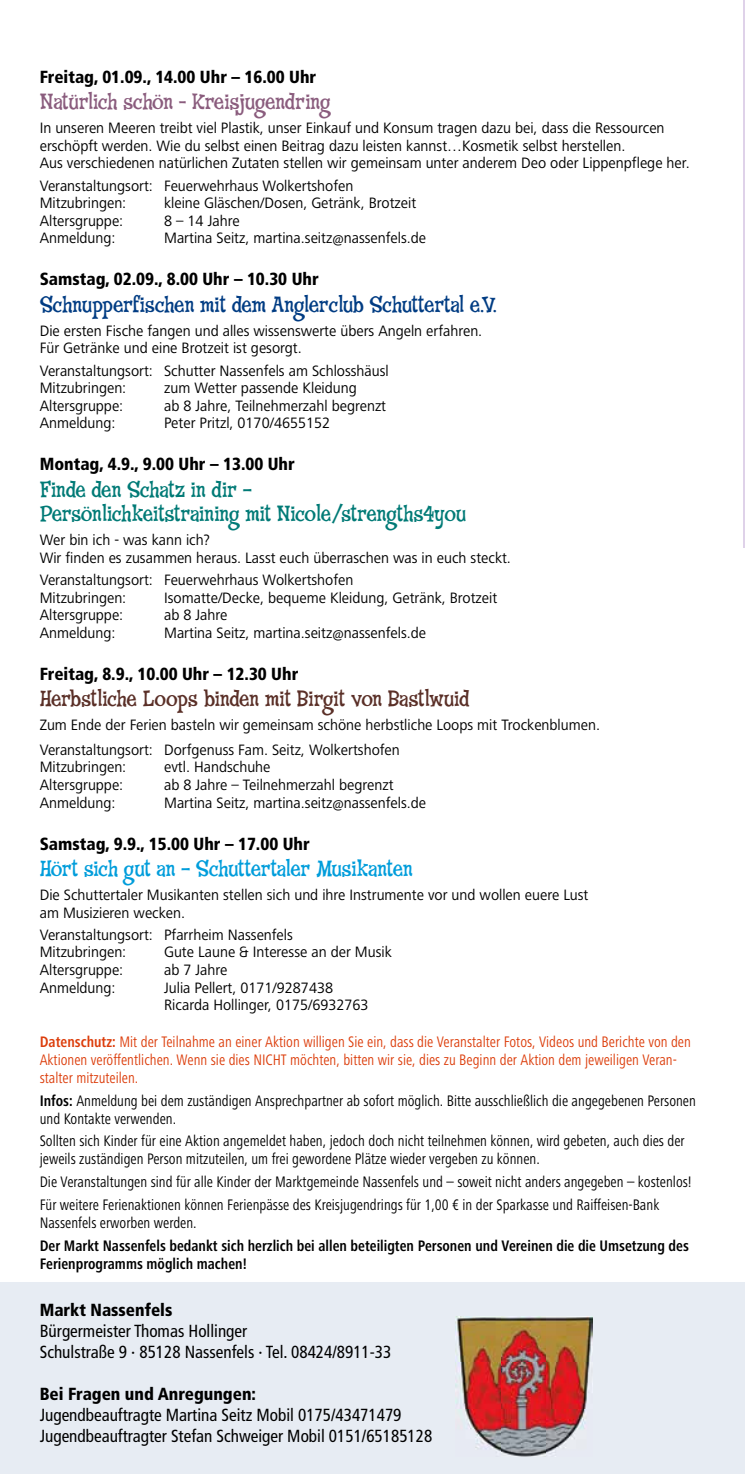
<style>
.page{position:relative;width:745px;height:1474px;background:#fff}
.page>*{position:absolute;margin:0;border:0;box-sizing:border-box;transform-origin:0 0}
.t1{font:22.75px/24.5px "Fink Roman";letter-spacing:-.025em;color:#007a76;scale:.95 1}
.t2{font:22.75px "Fink Roman";letter-spacing:-.025em;color:#013c83;scale:.95 1}
.t3{font:22.75px "Fink Roman";letter-spacing:-.025em;color:#5a2f27;scale:.95 1}
.t4{font:22.75px "Fink Roman";letter-spacing:-.025em;color:#009ddb;scale:.95 1}
.t5{font:22.75px "Fink Roman";letter-spacing:-.025em;color:#8a5c7d;scale:.95 1}
.t6{font:900 condensed 17.5px "Frutiger LT";color:#000}
.t7{font:condensed 17.5px/21px "Frutiger LT";color:#000}
.t8{font:condensed 15.75px/18px "Frutiger Next LT";color:#000;scale:.94 1}
.t9{font:condensed 15.75px/18px "Frutiger Next LT";color:#dc3d0b;scale:.94 1}
.t10{font:700 condensed 15.75px/18px "Frutiger Next LT";color:#000;scale:.94 1}
.t11{font:15.58px/17.5px "Frutiger Next LT";color:#000;scale:.95 1}
.s1{font-weight:700}
</style>
<div class="page">
<hr style="left:743px;top:0;width:1px;height:547px;background:#dfd2e9">
<div style="left:0;top:1282px;width:744px;height:191px;background:#e7ecf3"></div>
<img style="left:455px;top:1316px;width:136px;height:139px">
<p class="t6" style="left:40px;top:66px;width:278px">Freitag, 01.09., 14.00 Uhr – 16.00 Uhr</p>
<h1 class="t5" style="left:40px;top:88px;width:307px">Natürlich schön - Kreisjugendring</h1>
<p class="t11" style="left:40px;top:119px;width:685px">In unseren Meeren treibt viel Plastik, unser Einkauf und Konsum tragen dazu bei, dass die Ressourcen erschöpft werden. Wie du selbst einen Beitrag dazu leisten kannst…Kosmetik selbst herstellen.<br>Aus verschiedenen natürlichen Zutaten stellen wir gemeinsam unter anderem Deo oder Lippenpflege her.</p>
<p class="t11" style="left:40px;top:177px;width:331px">Veranstaltungsort: Feuerwehrhaus Wolkertshofen<br>Mitzubringen:</p>
<p class="t11" style="left:164px;top:194px;width:267px">kleine Gläschen/Dosen, Getränk, Brotzeit</p>
<p class="t11" style="left:40px;top:212px;width:89px">Altersgruppe:</p>
<p class="t11" style="left:164px;top:212px;width:81px">8 – 14 Jahre</p>
<p class="t11" style="left:40px;top:229px;width:81px">Anmeldung:</p>
<p class="t11" style="left:164px;top:229px;width:277px">Martina Seitz, martina.seitz@nassenfels.de</p>
<p class="t6" style="left:40px;top:268px;width:280px">Samstag, 02.09., 8.00 Uhr – 10.30 Uhr</p>
<h1 class="t2" style="left:40px;top:290px;width:482px">Schnupperfischen mit dem Anglerclub Schuttertal e.V.</h1>
<p class="t11" style="left:40px;top:322px;width:467px">Die ersten Fische fangen und alles wissenswerte übers Angeln erfahren.<br>Für Getränke und eine Brotzeit ist gesorgt.</p>
<p class="t11" style="left:40px;top:361px;width:369px">Veranstaltungsort: Schutter Nassenfels am Schlosshäusl<br>Mitzubringen:</p>
<p class="t11" style="left:164px;top:379px;width:204px">zum Wetter passende Kleidung</p>
<p class="t11" style="left:40px;top:396px;width:89px">Altersgruppe:</p>
<p class="t11" style="left:164px;top:396px;width:235px">ab 8 Jahre, Teilnehmerzahl begrenzt</p>
<p class="t11" style="left:40px;top:414px;width:81px">Anmeldung:</p>
<p class="t11" style="left:164px;top:414px;width:176px">Peter Pritzl, 0170/4655152</p>
<p class="t6" style="left:40px;top:453px;width:256px">Montag, 4.9., 9.00 Uhr – 13.00 Uhr</p>
<h1 class="t1" style="left:40px;top:478px;width:450px">Finde den Schatz in dir –<br>Persönlichkeitstraining mit Nicole/strengths4you</h1>
<p class="t11" style="left:40px;top:531px;width:497px">Wer bin ich - was kann ich?<br>Wir finden es zusammen heraus. Lasst euch überraschen was in euch steckt.</p>
<p class="t11" style="left:40px;top:571px;width:331px">Veranstaltungsort: Feuerwehrhaus Wolkertshofen<br>Mitzubringen:</p>
<p class="t11" style="left:164px;top:588px;width:352px">Isomatte/Decke, bequeme Kleidung, Getränk, Brotzeit</p>
<p class="t11" style="left:40px;top:606px;width:89px">Altersgruppe:</p>
<p class="t11" style="left:164px;top:606px;width:68px">ab 8 Jahre</p>
<p class="t11" style="left:40px;top:623px;width:81px">Anmeldung:</p>
<p class="t11" style="left:164px;top:623px;width:277px">Martina Seitz, martina.seitz@nassenfels.de</p>
<p class="t6" style="left:40px;top:663px;width:260px">Freitag, 8.9., 10.00 Uhr – 12.30 Uhr</p>
<h1 class="t3" style="left:40px;top:685px;width:454px">Herbstliche Loops binden mit Birgit von Bastlwuid</h1>
<p class="t11" style="left:40px;top:712px;width:591px;line-height:24.8px">Zum Ende der Ferien basteln wir gemeinsam schöne herbstliche Loops mit Trockenblumen.<br>Veranstaltungsort: Dorfgenuss Fam. Seitz, Wolkertshofen</p>
<p class="t11" style="left:40px;top:758px;width:93px">Mitzubringen:</p>
<p class="t11" style="left:164px;top:758px;width:113px">evtl. Handschuhe</p>
<p class="t11" style="left:40px;top:776px;width:89px">Altersgruppe:</p>
<p class="t11" style="left:164px;top:776px;width:243px">ab 8 Jahre – Teilnehmerzahl begrenzt</p>
<p class="t11" style="left:40px;top:793px;width:81px">Anmeldung:</p>
<p class="t11" style="left:164px;top:793px;width:277px">Martina Seitz, martina.seitz@nassenfels.de</p>
<p class="t6" style="left:40px;top:833px;width:271px">Samstag, 9.9., 15.00 Uhr – 17.00 Uhr</p>
<h1 class="t4" style="left:40px;top:854px;width:394px">Hört sich gut an – Schuttertaler Musikanten</h1>
<p class="t11" style="left:40px;top:886px;width:578px">Die Schuttertaler Musikanten stellen sich und ihre Instrumente vor und wollen euere Lust am Musizieren wecken.</p>
<p class="t11" style="left:40px;top:926px;width:268px">Veranstaltungsort: Pfarrheim Nassenfels<br>Mitzubringen:</p>
<p class="t11" style="left:164px;top:943px;width:241px">Gute Laune &amp; Interesse an der Musik</p>
<p class="t11" style="left:40px;top:961px;width:89px">Altersgruppe:</p>
<p class="t11" style="left:164px;top:961px;width:68px">ab 7 Jahre</p>
<p class="t11" style="left:40px;top:978px;width:81px">Anmeldung:</p>
<p class="t11" style="left:164px;top:978px;width:217px">Julia Pellert, 0171/9287438<br>Ricarda Hollinger, 0175/6932763</p>
<p class="t9" style="left:40px;top:1032px;width:694px"><span class="s1">Datenschutz:</span> Mit der Teilnahme an einer Aktion willigen Sie ein, dass die Veranstalter Fotos, Videos und Berichte von den<br>Aktionen veröffentlichen. Wenn sie dies NICHT möchten, bitten wir sie, dies zu Beginn der Aktion dem jeweiligen Veran&shy;stalter mitzuteilen.</p>
<p class="t8" style="left:40px;top:1091px;width:699px"><span class="s1">Infos:</span> Anmeldung bei dem zuständigen Ansprechpartner ab sofort möglich. Bitte ausschließlich die angegebenen Personen und Kontakte verwenden.</p>
<p class="t8" style="left:40px;top:1132px;width:687px">Sollten sich Kinder für eine Aktion angemeldet haben, jedoch doch nicht teilnehmen können, wird gebeten, auch dies der jeweils zuständigen Person mitzuteilen, um frei gewordene Plätze wieder vergeben zu können.</p>
<p class="t8" style="left:40px;top:1170px;width:694px;line-height:22.9px">Die Veranstaltungen sind für alle Kinder der Marktgemeinde Nassenfels und – soweit nicht anders angegeben – kostenlos!<br>Für weitere Ferienaktionen können Ferienpässe des Kreisjugendrings für 1,00 € in der Sparkasse und Raiffeisen-Bank</p>
<p class="t8" style="left:40px;top:1213px;width:168px">Nassenfels erworben werden.</p>
<p class="t10" style="left:40px;top:1236px;width:691px">Der Markt Nassenfels bedankt sich herzlich bei allen beteiligten Personen und Vereinen die die Umsetzung des<br>Ferienprogramms möglich machen!</p>
<p class="t6" style="left:40px;top:1299px;width:134px">Markt Nassenfels</p>
<p class="t7" style="left:40px;top:1320px;width:353px">Bürgermeister Thomas Hollinger<br>Schulstraße 9 · 85128 Nassenfels · Tel. 08424/8911-33</p>
<p class="t6" style="left:40px;top:1383px;width:218px">Bei Fragen und Anregungen:</p>
<p class="t7" style="left:40px;top:1404px;width:394px">Jugendbeauftragte Martina Seitz Mobil 0175/43471479<br>Jugendbeauftragter Stefan Schweiger Mobil 0151/65185128</p>
</div>
